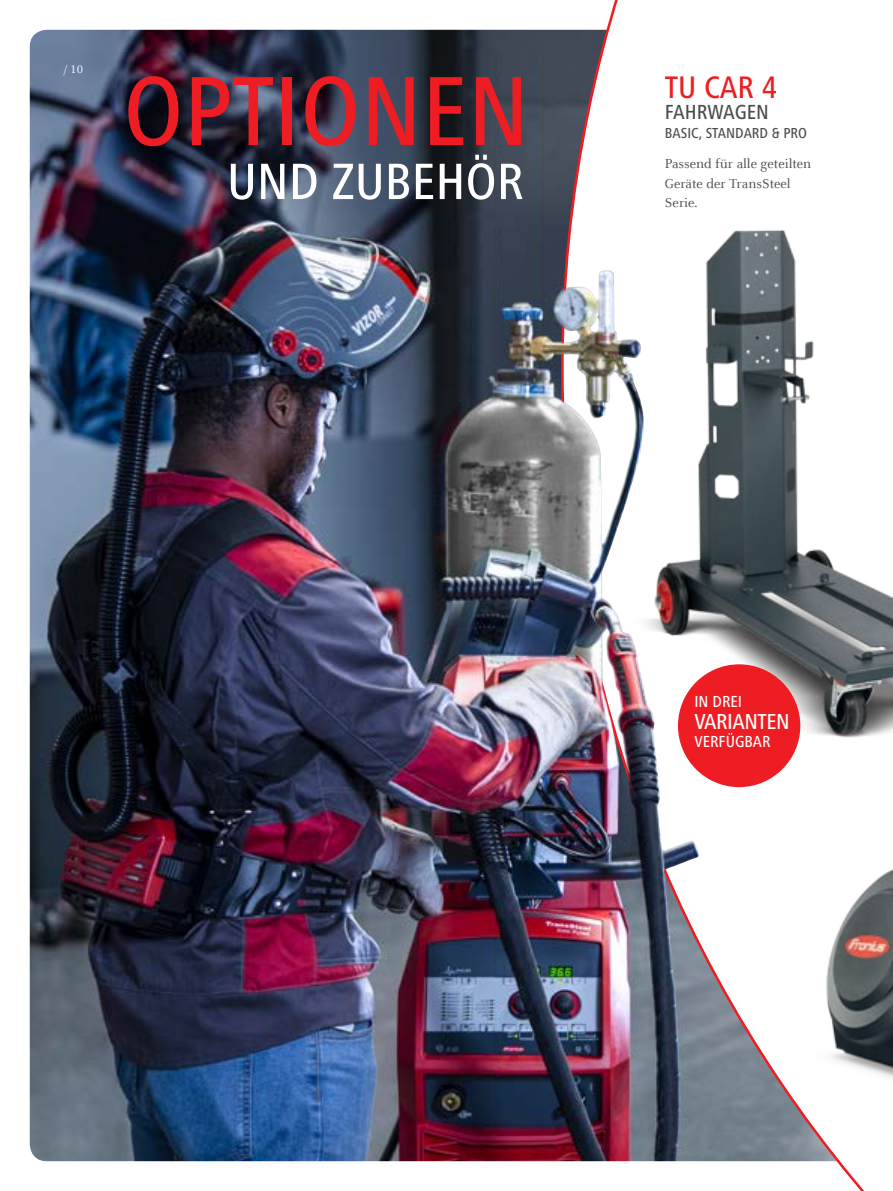
<style>
.page{position:relative;width:893px;height:1191px;background:#fff}
.page>*{position:absolute;margin:0;border:0;box-sizing:border-box;transform-origin:0 0}
.t1{font:500 condensed 101.85px "Frutiger Next LTW1 G";color:#ee1d23}
.t2{font:500 condensed 52.95px "Frutiger Next LTW1 G";color:#fff}
.t3{font:500 condensed 32.25px "Frutiger Next LTW1 G";color:#ee1d23}
.t4{font:500 condensed 22.5px "Frutiger Next LTW1 G";letter-spacing:-.02em;color:#fff}
.t5{font:500 condensed 21.15px "Frutiger Next LTW1 G";color:#4b4c4d}
.t6{font:500 condensed 16.65px "Frutiger Next LTW1 G";color:#fff}
.t7{font:500 condensed 15px "Frutiger Next LTW1 G";color:#4b4c4d}
.t8{font:14.25px/19.5px "Celeste Offc Pro";color:#4b4c4d}
.t9{font:12px "Celeste Offc Pro";color:#fff}
</style>
<div class="page">
<img style="left:30px;top:30px;width:531px;height:1131px">
<svg style="left:561px;top:0;width:303px;height:1191px"></svg>
<img style="left:658px;top:185px;width:235px;height:598px">
<img style="left:492px;top:51px;width:166px;height:1084px">
<img style="left:743px;top:804px;width:150px;height:319px">
<div style="left:678px;top:664px;width:122px;height:123px;background:#ee1d23;border-radius:50%"></div>
<p class="t9" style="left:64px;top:61px;width:21px">/ 10</p>
<h1 class="t1" style="left:123px;top:53px;width:51px">OPTIONEN</h1>
<h2 class="t2" style="left:227px;top:151px;width:30px">UND</h2>
<h2 class="t2" style="left:332px;top:151px;width:27px">ZUBEH</h2>
<h2 class="t2" style="left:465px;top:151px;width:54px">ÖR</h2>
<h3 class="t3" style="left:665px;top:69px;width:57px">TU CAR</h3>
<h3 class="t3" style="left:762px;top:69px;width:17px">4</h3>
<h3 class="t5" style="left:665px;top:100px;width:21px">FAHRWAGEN</h3>
<p class="t7" style="left:665px;top:125px;width:144px">BASIC, STANDARD &amp; PRO</p>
<p class="t8" style="left:665px;top:154px;width:148px">Passend für alle geteilten<br>Geräte der TransSteel<br>Serie.</p>
<p class="t6" style="left:694px;top:691px;width:49px">IN DREI</p>
<h3 class="t4" style="left:694px;top:709px;width:97px">VARIANTEN</h3>
<p class="t6" style="left:694px;top:732px;width:78px">VERFÜGBAR</p>
</div>
